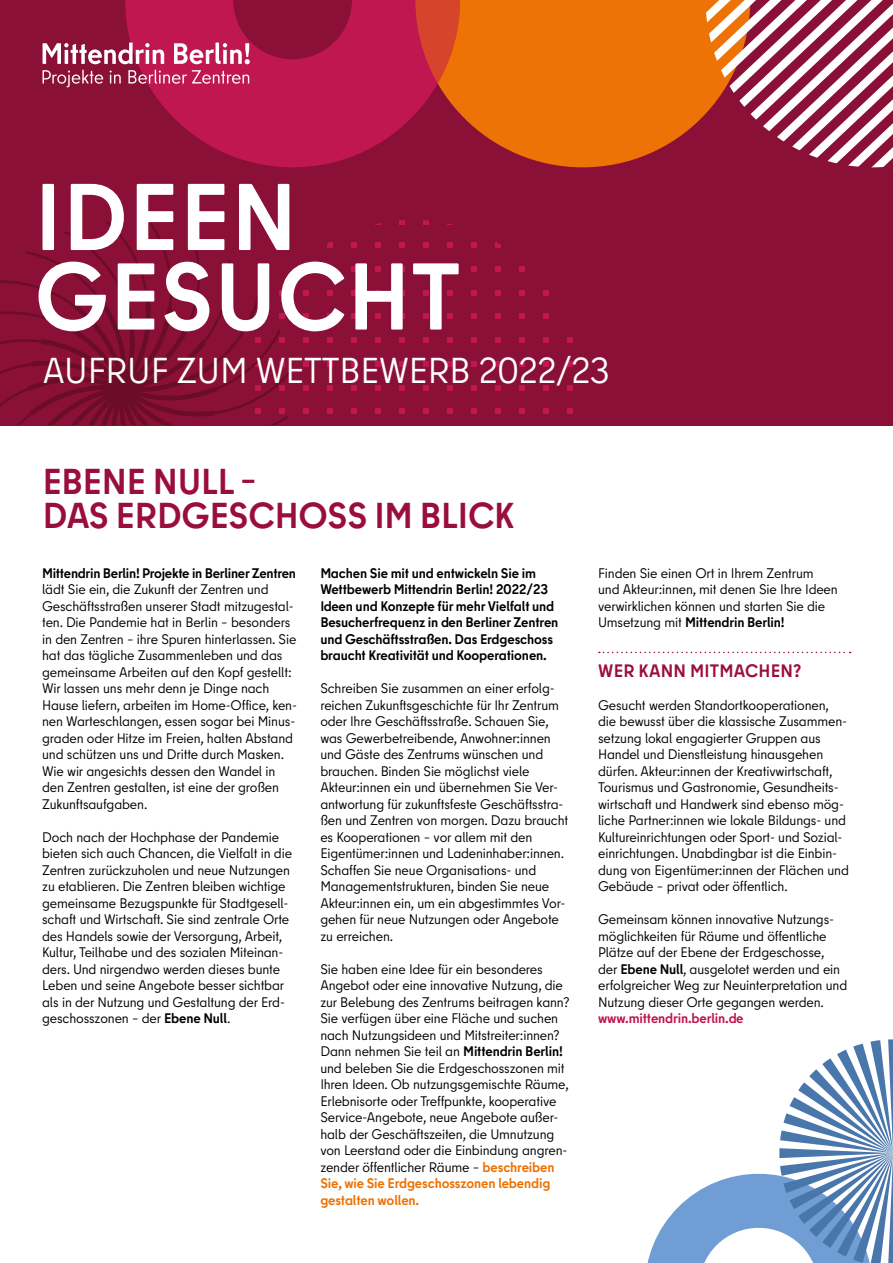
<style>
.page{position:relative;width:893px;height:1263px;background:#fff}
.page>*{position:absolute;margin:0;border:0;box-sizing:border-box;transform-origin:0 0}
.Titel{font:700 94.5px/79.5px "Berlin Type";letter-spacing:.01em;color:#fff}
.H2_bunt__etwas_klein{font:700 36px/34.5px "Berlin Type";letter-spacing:-.005em;color:#9a0e3e}
.H1_weiss___in_den_Fa{font:36px "Berlin Type";letter-spacing:-.005em;color:#fff}
.H2_Zwischenueberschr{font:700 18px "Berlin Type";letter-spacing:.01em;color:#9a0e3e}
.Fließtext_9_25{font:13.8px/16.5px "Berlin Type";letter-spacing:-.01em;color:#000}
.Fließtext_9_25-2{font:700 13.8px/16.5px "Berlin Type";letter-spacing:-.01em;color:#000}
.Fließtext_9_25-3{font:700 13.8px "Berlin Type";letter-spacing:-.01em;color:#c0134f}
.s1{font-weight:700}
.s2{font-weight:700;color:#ee7100}
</style>
<div class="page">
<div style="left:0;top:0;width:893px;height:425px;background:#8a1037"></div>
<svg style="left:460px;top:0;width:246px;height:167px;background:#e4690b"></svg>
<svg style="left:125px;top:0;width:290px;height:167px;fill:#c01750"></svg>
<svg style="left:415px;top:0;width:45px;height:114px;background:#cc3d2d"></svg>
<svg style="left:706px;top:0;width:187px;height:167px"></svg>
<svg style="left:543px;top:337px;width:6px;height:6px"></svg>
<svg style="left:399px;top:337px;width:5px;height:6px"></svg>
<svg style="left:495px;top:337px;width:6px;height:6px"></svg>
<svg style="left:351px;top:337px;width:5px;height:6px"></svg>
<svg style="left:447px;top:337px;width:6px;height:6px"></svg>
<svg style="left:303px;top:337px;width:5px;height:6px"></svg>
<svg style="left:568px;top:337px;width:5px;height:6px"></svg>
<svg style="left:423px;top:337px;width:6px;height:6px"></svg>
<svg style="left:519px;top:337px;width:6px;height:6px"></svg>
<svg style="left:375px;top:337px;width:5px;height:6px"></svg>
<svg style="left:471px;top:337px;width:6px;height:6px"></svg>
<svg style="left:327px;top:337px;width:5px;height:6px"></svg>
<svg style="left:543px;top:385px;width:6px;height:5px"></svg>
<svg style="left:399px;top:385px;width:5px;height:5px"></svg>
<svg style="left:495px;top:385px;width:6px;height:5px"></svg>
<svg style="left:351px;top:385px;width:5px;height:5px"></svg>
<svg style="left:447px;top:385px;width:6px;height:5px"></svg>
<svg style="left:303px;top:385px;width:5px;height:5px"></svg>
<svg style="left:568px;top:385px;width:5px;height:5px"></svg>
<svg style="left:423px;top:385px;width:6px;height:5px"></svg>
<svg style="left:519px;top:385px;width:6px;height:5px"></svg>
<svg style="left:375px;top:385px;width:5px;height:5px"></svg>
<svg style="left:471px;top:385px;width:6px;height:5px"></svg>
<svg style="left:327px;top:385px;width:5px;height:5px"></svg>
<svg style="left:399px;top:243px;width:5px;height:5px"></svg>
<svg style="left:495px;top:243px;width:6px;height:5px"></svg>
<svg style="left:351px;top:243px;width:5px;height:5px"></svg>
<svg style="left:447px;top:243px;width:6px;height:5px"></svg>
<svg style="left:423px;top:243px;width:6px;height:5px"></svg>
<svg style="left:375px;top:243px;width:5px;height:5px"></svg>
<svg style="left:471px;top:243px;width:6px;height:5px"></svg>
<svg style="left:327px;top:243px;width:5px;height:5px"></svg>
<svg style="left:543px;top:290px;width:6px;height:5px"></svg>
<svg style="left:399px;top:290px;width:5px;height:5px"></svg>
<svg style="left:495px;top:290px;width:6px;height:5px"></svg>
<svg style="left:351px;top:290px;width:5px;height:5px"></svg>
<svg style="left:447px;top:290px;width:6px;height:5px"></svg>
<svg style="left:303px;top:290px;width:5px;height:5px"></svg>
<svg style="left:423px;top:290px;width:6px;height:5px"></svg>
<svg style="left:519px;top:290px;width:6px;height:5px"></svg>
<svg style="left:375px;top:290px;width:5px;height:5px"></svg>
<svg style="left:471px;top:290px;width:6px;height:5px"></svg>
<svg style="left:327px;top:290px;width:5px;height:5px"></svg>
<svg style="left:543px;top:361px;width:6px;height:5px"></svg>
<svg style="left:399px;top:361px;width:5px;height:5px"></svg>
<svg style="left:495px;top:361px;width:6px;height:5px"></svg>
<svg style="left:351px;top:361px;width:5px;height:5px"></svg>
<svg style="left:447px;top:361px;width:6px;height:5px"></svg>
<svg style="left:303px;top:361px;width:5px;height:5px"></svg>
<svg style="left:568px;top:361px;width:5px;height:5px"></svg>
<svg style="left:423px;top:361px;width:6px;height:5px"></svg>
<svg style="left:519px;top:361px;width:6px;height:5px"></svg>
<svg style="left:375px;top:361px;width:5px;height:5px"></svg>
<svg style="left:471px;top:361px;width:6px;height:5px"></svg>
<svg style="left:327px;top:361px;width:5px;height:5px"></svg>
<svg style="left:399px;top:220px;width:5px;height:4px"></svg>
<svg style="left:423px;top:220px;width:6px;height:4px"></svg>
<svg style="left:543px;top:409px;width:6px;height:5px"></svg>
<svg style="left:399px;top:409px;width:5px;height:5px"></svg>
<svg style="left:495px;top:409px;width:6px;height:5px"></svg>
<svg style="left:351px;top:409px;width:5px;height:5px"></svg>
<svg style="left:447px;top:409px;width:6px;height:5px"></svg>
<svg style="left:303px;top:409px;width:5px;height:5px"></svg>
<svg style="left:568px;top:409px;width:5px;height:5px"></svg>
<svg style="left:423px;top:409px;width:6px;height:5px"></svg>
<svg style="left:519px;top:409px;width:6px;height:5px"></svg>
<svg style="left:375px;top:409px;width:5px;height:5px"></svg>
<svg style="left:471px;top:409px;width:6px;height:5px"></svg>
<svg style="left:327px;top:409px;width:5px;height:5px"></svg>
<svg style="left:399px;top:266px;width:5px;height:6px"></svg>
<svg style="left:495px;top:266px;width:6px;height:6px"></svg>
<svg style="left:351px;top:266px;width:5px;height:6px"></svg>
<svg style="left:447px;top:266px;width:6px;height:6px"></svg>
<svg style="left:303px;top:266px;width:5px;height:6px"></svg>
<svg style="left:423px;top:266px;width:6px;height:6px"></svg>
<svg style="left:519px;top:266px;width:6px;height:6px"></svg>
<svg style="left:375px;top:266px;width:5px;height:6px"></svg>
<svg style="left:471px;top:266px;width:6px;height:6px"></svg>
<svg style="left:327px;top:266px;width:5px;height:6px"></svg>
<svg style="left:543px;top:314px;width:6px;height:5px"></svg>
<svg style="left:399px;top:314px;width:5px;height:5px"></svg>
<svg style="left:495px;top:314px;width:6px;height:5px"></svg>
<svg style="left:351px;top:314px;width:5px;height:5px"></svg>
<svg style="left:447px;top:314px;width:6px;height:5px"></svg>
<svg style="left:303px;top:314px;width:5px;height:5px"></svg>
<svg style="left:423px;top:314px;width:6px;height:5px"></svg>
<svg style="left:519px;top:314px;width:6px;height:5px"></svg>
<svg style="left:375px;top:314px;width:5px;height:5px"></svg>
<svg style="left:471px;top:314px;width:6px;height:5px"></svg>
<svg style="left:327px;top:314px;width:5px;height:5px"></svg>
<svg style="left:0;top:222px;width:290px;height:203px"></svg>
<svg style="left:647px;top:1039px;width:246px;height:224px"></svg>
<svg style="left:43px;top:70px;width:206px;height:17px"></svg>
<svg style="left:43px;top:43px;width:207px;height:21px"></svg>
<svg style="left:599px;top:652px;width:252px;height:1px"></svg>
<p class="Titel" style="left:35px;top:178px;width:427px">IDEEN<br>GESUCHT</p>
<p class="H1_weiss___in_den_Fa" style="left:43px;top:348px;width:569px">AUFRUF ZUM WETTBEWERB 2022/23</p>
<p class="H2_bunt__etwas_klein" style="left:43px;top:464px;width:474px">EBENE NULL –<br>DAS ERDGESCHOSS IM BLICK</p>
<p class="Fließtext_9_25" style="left:42px;top:565px;width:256px"><span class="s1">Mittendrin Berlin! Projekte in Berliner Zentren </span>lädt Sie ein, die Zukunft der Zentren und Geschäftsstraßen unserer Stadt mitzugestal&shy;ten. Die Pandemie hat in Berlin – besonders in den Zentren – ihre Spuren hinterlassen. Sie hat das tägliche Zusammenleben und das gemeinsame Arbeiten auf den Kopf gestellt:<br>Wir lassen uns mehr denn je Dinge nach Hause liefern, arbeiten im Home-Office, ken&shy;nen Warteschlangen, essen sogar bei Minus&shy;graden oder Hitze im Freien, halten Abstand und schützen uns und Dritte durch Masken.<br>Wie wir angesichts dessen den Wandel in den Zentren gestalten, ist eine der großen Zukunftsaufgaben.</p>
<p class="Fließtext_9_25" style="left:42px;top:829px;width:251px">Doch nach der Hochphase der Pandemie bieten sich auch Chancen, die Vielfalt in die Zentren zurückzuholen und neue Nutzungen zu etablieren. Die Zentren bleiben wichtige gemeinsame Bezugspunkte für Stadtgesell&shy;schaft und Wirtschaft. Sie sind zentrale Orte des Handels sowie der Versorgung, Arbeit, Kultur, Teilhabe und des sozialen Miteinan&shy;ders. Und nirgendwo werden dieses bunte Leben und seine Angebote besser sichtbar als in der Nutzung und Gestaltung der Erd&shy;geschosszonen – der <span class="s1">Ebene Null</span>.</p>
<p class="Fließtext_9_25-2" style="left:320px;top:565px;width:240px">Machen Sie mit und entwickeln Sie im Wettbewerb Mittendrin Berlin! 2022/23<br>Ideen und Konzepte für mehr Vielfalt und Besucherfrequenz in den Berliner Zentren und Geschäftsstraßen. Das Erdgeschoss braucht Kreativität und Kooperationen.</p>
<p class="Fließtext_9_25" style="left:320px;top:680px;width:249px">Schreiben Sie zusammen an einer erfolg&shy;reichen Zukunftsgeschichte für Ihr Zentrum oder Ihre Geschäftsstraße. Schauen Sie, was Gewerbetreibende, Anwohner:innen und Gäste des Zentrums wünschen und brauchen. Binden Sie möglichst viele Akteur:innen ein und übernehmen Sie Ver&shy;antwortung für zukunftsfeste Geschäftsstra&shy;ßen und Zentren von morgen. Dazu braucht es Kooperationen – vor allem mit den Eigentümer:innen und Ladeninhaber:innen.<br>Schaffen Sie neue Organisations- und Managementstrukturen, binden Sie neue Akteur:innen ein, um ein abgestimmtes Vor&shy;gehen für neue Nutzungen oder Angebote zu erreichen.</p>
<p class="Fließtext_9_25" style="left:320px;top:961px;width:251px">Sie haben eine Idee für ein besonderes Angebot oder eine innovative Nutzung, die zur Belebung des Zentrums beitragen kann?<br>Sie verfügen über eine Fläche und suchen nach Nutzungsideen und Mitstreiter:innen?<br>Dann nehmen Sie teil an <span class="s1">Mittendrin Berlin! </span>und beleben Sie die Erdgeschosszonen mit Ihren Ideen. Ob nutzungsgemischte Räume, Erlebnisorte oder Treffpunkte, kooperative Service-Angebote, neue Angebote außer&shy;halb der Geschäftszeiten, die Umnutzung von Leerstand oder die Einbindung angren&shy;zender öffentlicher Räume – <span class="s2">beschreiben Sie, wie Sie Erdgeschosszonen lebendig gestalten wollen.</span></p>
<p class="Fließtext_9_25" style="left:598px;top:565px;width:241px">Finden Sie einen Ort in Ihrem Zentrum und Akteur:innen, mit denen Sie Ihre Ideen verwirklichen können und starten Sie die Umsetzung mit <span class="s1">Mittendrin Berlin!</span></p>
<p class="H2_Zwischenueberschr" style="left:598px;top:659px;width:205px">WER KANN MITMACHEN?</p>
<p class="Fließtext_9_25" style="left:598px;top:697px;width:252px">Gesucht werden Standortkooperationen, die bewusst über die klassische Zusammen&shy;setzung lokal engagierter Gruppen aus Handel und Dienstleistung hinausgehen dürfen. Akteur:innen der Kreativwirtschaft, Tourismus und Gastronomie, Gesundheits&shy;wirtschaft und Handwerk sind ebenso mög&shy;liche Partner:innen wie lokale Bildungs- und Kultureinrichtungen oder Sport- und Sozial&shy;einrichtungen. Unabdingbar ist die Einbin&shy;dung von Eigentümer:innen der Flächen und Gebäude – privat oder öffentlich.</p>
<p class="Fließtext_9_25" style="left:598px;top:911px;width:251px">Gemeinsam können innovative Nutzungs&shy;möglichkeiten für Räume und öffentliche Plätze auf der Ebene der Erdgeschosse, der <span class="s1">Ebene Null</span>, ausgelotet werden und ein erfolgreicher Weg zur Neuinterpretation und Nutzung dieser Orte gegangen werden.</p>
<p class="Fließtext_9_25-3" style="left:598px;top:1009px;width:147px">www.mittendrin.berlin.de</p>
</div>
